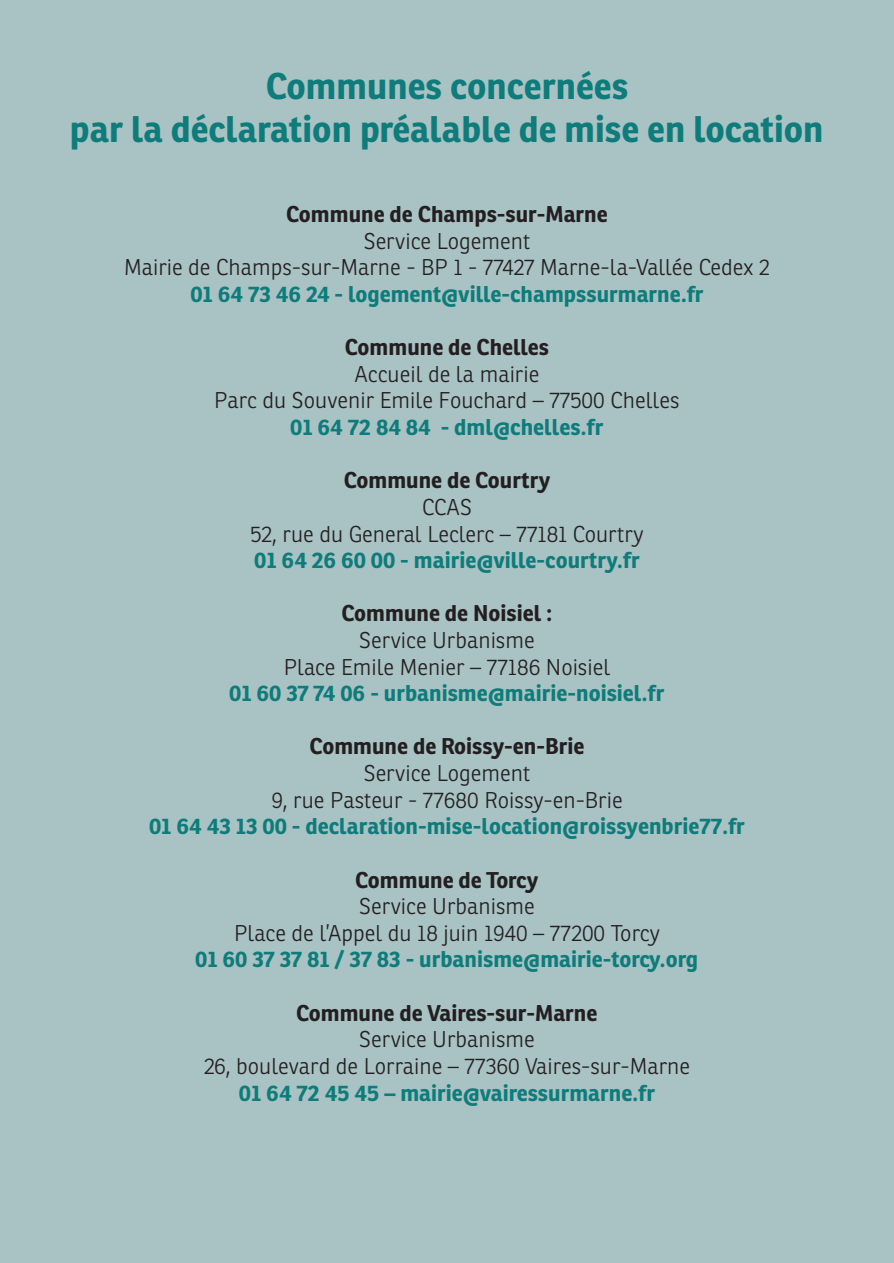
<style>
.page{position:relative;width:894px;height:1263px;background:#fff}
.page>*{position:absolute;margin:0;border:0;box-sizing:border-box;transform-origin:0 0}
.t1{font:700 36px/43.2px "Ronnia";color:#0d7c7a;text-align:center}
.t2{font:300 22.2px/26.5px "Ronnia";color:#231f20;text-align:center}
.t3{font:700 22.2px "Ronnia";color:#0d7c7a}
.t4{font:700 22.2px "Ronnia";color:#231f20}
</style>
<div class="page">
<div style="left:0;top:0;width:894px;height:1262px;background:#a9c2c4"></div>
<h1 class="t1" style="left:70px;top:64px;width:755px">Communes concernées<br>par la déclaration préalable de mise en location</h1>
<p class="t4" style="left:286px;top:200px;width:323px">Commune de Champs-sur-Marne</p>
<p class="t2" style="left:124px;top:227px;width:647px">Service Logement<br>Mairie de Champs-sur-Marne - BP 1 - 77427 Marne-la-Vallée Cedex 2</p>
<p class="t3" style="left:190px;top:280px;width:515px">01 64 73 46 24 - logement@ville-champssurmarne.fr</p>
<p class="t4" style="left:345px;top:333px;width:206px">Commune de Chelles</p>
<p class="t2" style="left:214px;top:360px;width:467px">Accueil de la mairie<br>Parc du Souvenir Emile Fouchard – 77500 Chelles</p>
<p class="t3" style="left:290px;top:413px;width:315px">01 64 72 84 84 - dml@chelles.fr</p>
<p class="t4" style="left:344px;top:466px;width:208px">Commune de Courtry</p>
<p class="t2" style="left:251px;top:493px;width:394px">CCAS<br>52, rue du General Leclerc – 77181 Courtry</p>
<p class="t3" style="left:254px;top:546px;width:387px">01 64 26 60 00 - mairie@ville-courtry.fr</p>
<p class="t4" style="left:341px;top:599px;width:212px">Commune de Noisiel :</p>
<p class="t2" style="left:284px;top:627px;width:328px">Service Urbanisme<br>Place Emile Menier – 77186 Noisiel</p>
<p class="t3" style="left:229px;top:679px;width:437px">01 60 37 74 06 - urbanisme@mairie-noisiel.fr</p>
<p class="t4" style="left:310px;top:732px;width:276px">Commune de Roissy-en-Brie</p>
<p class="t2" style="left:271px;top:760px;width:353px">Service Logement<br>9, rue Pasteur - 77680 Roissy-en-Brie</p>
<p class="t3" style="left:149px;top:812px;width:597px">01 64 43 13 00 - declaration-mise-location@roissyenbrie77.fr</p>
<p class="t4" style="left:355px;top:865px;width:185px">Commune de Torcy</p>
<p class="t2" style="left:234px;top:893px;width:427px">Service Urbanisme<br>Place de l’Appel du 18 juin 1940 – 77200 Torcy</p>
<p class="t3" style="left:195px;top:945px;width:505px">01 60 37 37 81 / 37 83 - urbanisme@mairie-torcy.org</p>
<p class="t4" style="left:296px;top:998px;width:303px">Commune de Vaires-sur-Marne</p>
<p class="t2" style="left:204px;top:1026px;width:488px">Service Urbanisme<br>26, boulevard de Lorraine – 77360 Vaires-sur-Marne</p>
<p class="t3" style="left:239px;top:1078px;width:418px">01 64 72 45 45 – mairie@vairessurmarne.fr</p>
</div>
